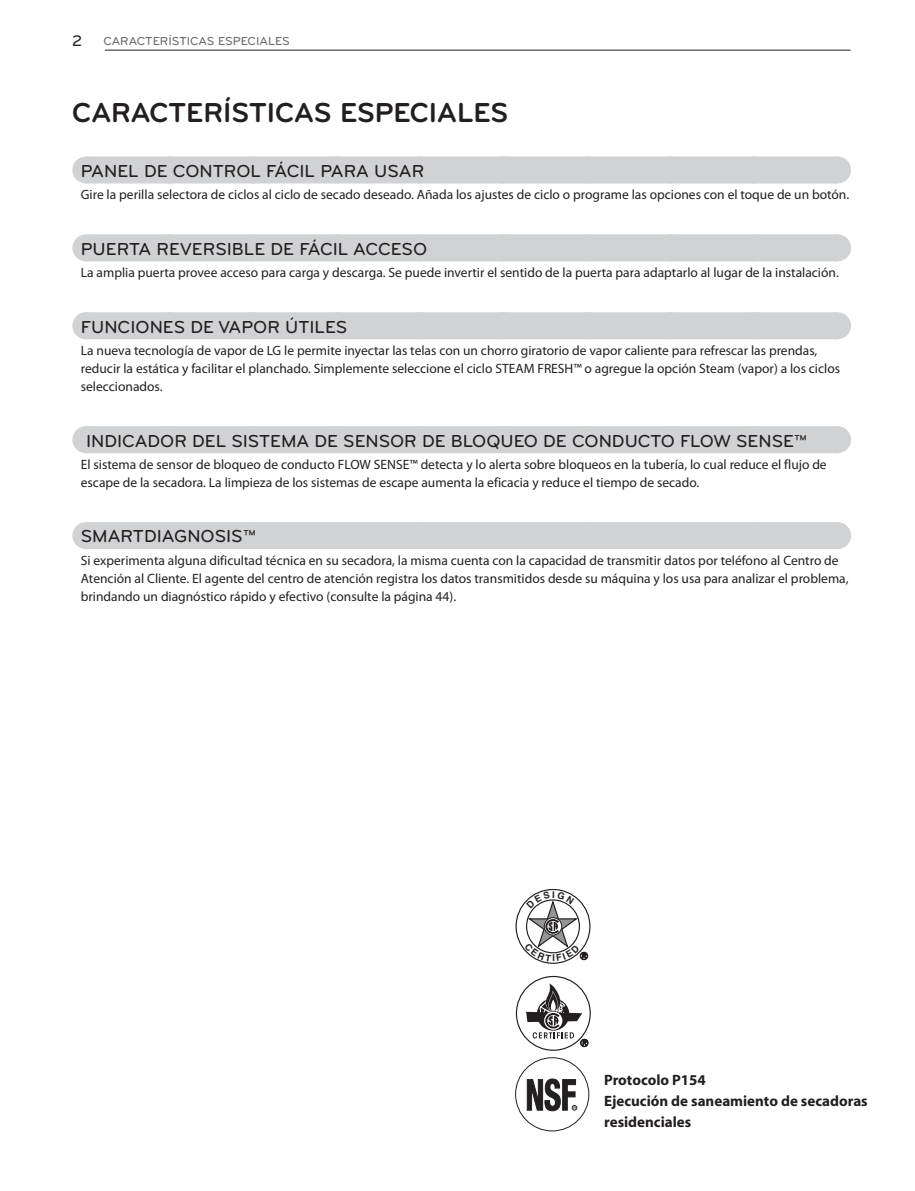
<style>
.page{position:relative;width:915px;height:1191px;background:#fff}
.page>*{position:absolute;margin:0;border:0;box-sizing:border-box;transform-origin:0 0}
.t1{font:700 28.5px "Bryant LG";color:#231f20}
.t2{font:500 18px "Bryant LG";color:#231f20}
.t3{font:500 15.75px "Bryant LG";color:#231f20}
.t4{font:700 15px/21px "Myriad";color:#231f20}
.t5{font:13.5px/18px "Myriad Pro";color:#231f20}
.t6{font:500 12px "Bryant LG";color:#6c6d70}
</style>
<div class="page">
<hr style="left:105px;top:50px;width:745px;height:1px;background:#231f20">
<div style="left:86px;top:156px;width:750px;height:27px;background:#d1d2d4"></div>
<svg style="left:171px;top:156px;width:623px;height:1px"></svg>
<svg style="left:836px;top:156px;width:1px;height:27px"></svg>
<div style="left:86px;top:234px;width:750px;height:27px;background:#d1d2d4"></div>
<svg style="left:172px;top:234px;width:622px;height:1px"></svg>
<svg style="left:836px;top:234px;width:1px;height:27px"></svg>
<div style="left:86px;top:312px;width:750px;height:27px;background:#d1d2d4"></div>
<svg style="left:174px;top:312px;width:620px;height:1px"></svg>
<svg style="left:836px;top:312px;width:1px;height:27px"></svg>
<div style="left:86px;top:426px;width:750px;height:27px;background:#d1d2d4"></div>
<svg style="left:836px;top:426px;width:1px;height:27px"></svg>
<div style="left:86px;top:522px;width:750px;height:27px;background:#d1d2d4"></div>
<svg style="left:836px;top:522px;width:1px;height:27px"></svg>
<div style="left:515px;top:1057px;width:74px;height:74px;border:1px solid #231f20;border-radius:50%"></div>
<svg style="left:526px;top:1078px;width:50px;height:33px"></svg>
<svg style="left:516px;top:889px;width:73px;height:74px"></svg>
<div style="left:515px;top:889px;width:75px;height:74px;border:1px solid #231f20;border-radius:50%"></div>
<svg style="left:516px;top:976px;width:74px;height:74px"></svg>
<div style="left:515px;top:975px;width:75px;height:75px;border:1px solid #231f20;border-radius:50%"></div>
<svg style="left:526px;top:983px;width:62px;height:64px"></svg>
<svg style="left:524px;top:891px;width:64px;height:70px"></svg>
<p class="t3" style="left:72px;top:31px;width:11px">2</p>
<p class="t6" style="left:103px;top:33px;width:188px">CARACTERÍSTICAS ESPECIALES</p>
<h1 class="t1" style="left:72px;top:94px;width:437px">CARACTERÍSTICAS ESPECIALES</h1>
<h2 class="t2" style="left:81px;top:160px;width:345px">PANEL DE CONTROL FÁCIL PARA USAR</h2>
<p class="t5" style="left:81px;top:185px;width:769px">Gire la perilla selectora de ciclos al ciclo de secado deseado. Añada los ajustes de ciclo o programe las opciones con el toque de un botón.</p>
<h2 class="t2" style="left:81px;top:238px;width:348px">PUERTA REVERSIBLE DE FÁCIL ACCESO</h2>
<p class="t5" style="left:81px;top:263px;width:759px">La amplia puerta provee acceso para carga y descarga. Se puede invertir el sentido de la puerta para adaptarlo al lugar de la instalación.</p>
<h2 class="t2" style="left:81px;top:316px;width:268px">FUNCIONES DE VAPOR ÚTILES</h2>
<p class="t5" style="left:81px;top:341px;width:760px">La nueva tecnología de vapor de LG le permite inyectar las telas con un chorro giratorio de vapor caliente para refrescar las prendas, reducir la estática y facilitar el planchado. Simplemente seleccione el ciclo steam fresh™ o agregue la opción Steam (vapor) a los ciclos seleccionados.</p>
<h2 class="t2" style="left:86px;top:429px;width:722px">INDICADOR DEL SISTEMA DE SENSOR DE BLOQUEO DE CONDUCTO FLOW SENSE™</h2>
<p class="t5" style="left:81px;top:455px;width:747px">El sistema de sensor de bloqueo de conducto Flow Sense™ detecta y lo alerta sobre bloqueos en la tubería, lo cual reduce el flujo de escape de la secadora. La limpieza de los sistemas de escape aumenta la eficacia y reduce el tiempo de secado.</p>
<h2 class="t2" style="left:81px;top:525px;width:177px">SMARTDIAGNOSIS™</h2>
<p class="t5" style="left:81px;top:551px;width:769px">Si experimenta alguna dificultad técnica en su secadora, la misma cuenta con la capacidad de transmitir datos por teléfono al Centro de<br>Atención al Cliente. El agente del centro de atención registra los datos transmitidos desde su máquina y los usa para analizar el problema, brindando un diagnóstico rápido y efectivo (consulte la página 44).</p>
<p class="t4" style="left:604px;top:1069px;width:265px">Protocolo P154<br>Ejecución de saneamiento de secadoras residenciales</p>
</div>
